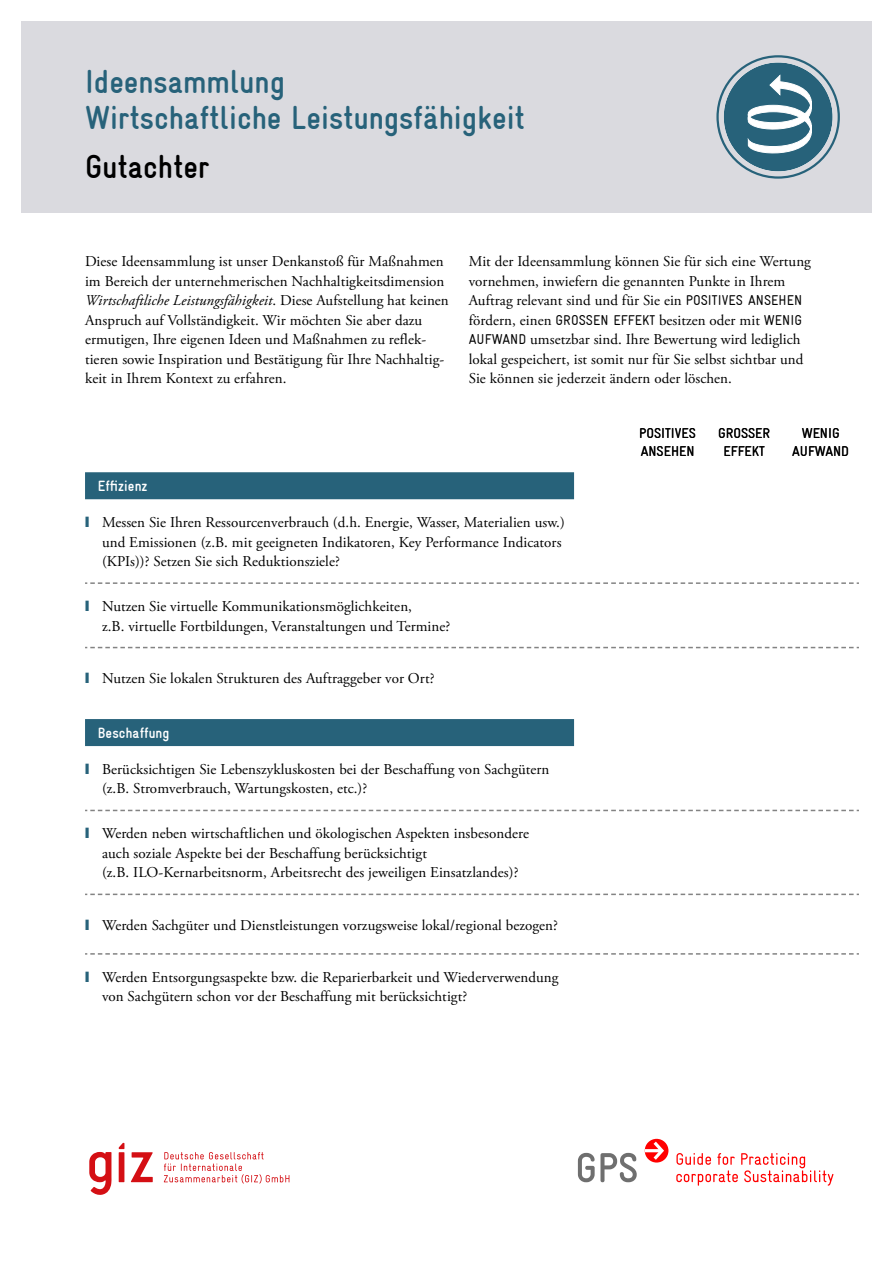
<style>
.page{position:relative;width:893px;height:1263px;background:#fff}
.page>*{position:absolute;margin:0;border:0;box-sizing:border-box;transform-origin:0 0}
.t1{font:700 condensed 33px/36px "Gravur";color:#27627a}
.t2{font:700 condensed 33px "Gravur";color:#000}
.einleitungstext{font:15px/19.5px "Adobe Garamond Pro";letter-spacing:.005em;color:#000}
.zwischenhead{font:700 condensed 15px "Gravur";letter-spacing:.005em;color:#fff}
.t3{font:condensed 14.25px/18px "Gravur";color:#000;text-align:center}
.s1{font-style:italic}
.s2{font-family:"Gravur";font-stretch:condensed;font-size:14.25px}
.s3{color:#27627a}
</style>
<div class="page">
<div style="left:21px;top:21px;width:851px;height:192px;background:#dadadf"></div>
<svg style="left:724px;top:62px;width:109px;height:109px"></svg>
<div style="left:716px;top:55px;width:124px;height:124px;border:2px solid #27627a;border-radius:50%"></div>
<svg style="left:89px;top:1152px;width:23px;height:43px"></svg>
<svg style="left:131px;top:1152px;width:22px;height:30px"></svg>
<svg style="left:119px;top:1143px;width:5px;height:39px"></svg>
<svg style="left:164px;top:1152px;width:125px;height:31px"></svg>
<svg style="left:578px;top:1153px;width:59px;height:29px"></svg>
<div style="left:645px;top:1139px;width:23px;height:23px;background:#f00;border-radius:50%"></div>
<svg style="left:645px;top:1141px;width:19px;height:19px"></svg>
<svg style="left:676px;top:1153px;width:157px;height:33px"></svg>
<svg style="left:85px;top:582px;width:774px;height:2px"></svg>
<svg style="left:85px;top:647px;width:774px;height:1px"></svg>
<svg style="left:85px;top:810px;width:774px;height:1px"></svg>
<svg style="left:85px;top:894px;width:774px;height:1px"></svg>
<svg style="left:85px;top:953px;width:774px;height:2px"></svg>
<div style="left:85px;top:472px;width:489px;height:27px;background:#27627a"></div>
<div style="left:85px;top:719px;width:489px;height:27px;background:#27627a"></div>
<p class="t1" style="left:85px;top:64px;width:441px">Ideensammlung<br>Wirtschaftliche Leistungsfähigkeit</p>
<p class="t2" style="left:85px;top:149px;width:126px">Gutachter</p>
<p class="einleitungstext" style="left:85px;top:252px;width:365px">Diese Ideensammlung ist unser Denkanstoß für Maßnahmen im Bereich der unternehmerischen Nachhaltigkeitsdimension <span class="s1">Wirtschaftliche Leistungsfähigkeit</span>. Diese Aufstellung hat keinen Anspruch auf Vollständigkeit. Wir möchten Sie aber dazu ermutigen, Ihre eigenen Ideen und Maßnahmen zu reflek&shy;tieren sowie Inspiration und Bestätigung für Ihre Nachhaltig&shy;keit in Ihrem Kontext zu erfahren.</p>
<p class="einleitungstext" style="left:469px;top:252px;width:344px">Mit der Ideensammlung können Sie für sich eine Wertung vornehmen, inwiefern die genannten Punkte in Ihrem Auftrag relevant sind und für Sie ein <span class="s2">POSITIVES ANSEHEN </span>fördern, einen <span class="s2">GROSSEN EFFEKT</span> besitzen oder mit <span class="s2">WENIG AUFWAND</span> umsetzbar sind. Ihre Bewertung wird lediglich lokal gespeichert, ist somit nur für Sie selbst sichtbar und Sie können sie jederzeit ändern oder löschen.</p>
<p class="zwischenhead" style="left:98px;top:477px;width:51px">Effizienz</p>
<p class="einleitungstext" style="left:102px;top:513px;width:464px;text-indent:-17px"><span class="s3">❙</span> Messen Sie Ihren Ressourcenverbrauch (d.h. Energie, Wasser, Materialien usw.) und Emissionen (z.B. mit geeigneten Indikatoren, Key Performance Indicators (KPIs))? Setzen Sie sich Reduktionsziele?</p>
<p class="einleitungstext" style="left:102px;top:597px;width:350px;text-indent:-17px"><span class="s3">❙</span> Nutzen Sie virtuelle Kommunikationsmöglichkeiten,<br>z.B. virtuelle Fortbildungen, Veranstaltungen und Termine?</p>
<p class="einleitungstext" style="left:85px;top:669px;width:351px"><span class="s3">❙</span> Nutzen Sie lokalen Strukturen des Auftraggeber vor Ort?</p>
<p class="zwischenhead" style="left:98px;top:724px;width:73px">Beschaffung</p>
<p class="einleitungstext" style="left:102px;top:760px;width:449px;text-indent:-17px"><span class="s3">❙</span> Berücksichtigen Sie Lebenszykluskosten bei der Beschaffung von Sachgütern (z.B. Stromverbrauch, Wartungskosten, etc.)?</p>
<p class="einleitungstext" style="left:102px;top:824px;width:428px;text-indent:-17px"><span class="s3">❙</span> Werden neben wirtschaftlichen und ökologischen Aspekten insbesondere auch soziale Aspekte bei der Beschaffung berücksichtigt<br>(z.B. ILO-Kernarbeitsnorm, Arbeitsrecht des jeweiligen Einsatzlandes)?</p>
<p class="einleitungstext" style="left:85px;top:915px;width:474px"><span class="s3">❙</span> Werden Sachgüter und Dienstleistungen vorzugsweise lokal/regional bezogen?</p>
<p class="einleitungstext" style="left:102px;top:968px;width:458px;text-indent:-17px"><span class="s3">❙</span> Werden Entsorgungsaspekte bzw. die Reparierbarkeit und Wiederverwendung von Sachgütern schon vor der Beschaffung mit berücksichtigt?</p>
<p class="t3" style="left:639px;top:424px;width:58px;text-align:left">POSITIVES<br>ANSEHEN</p>
<p class="t3" style="left:718px;top:424px;width:54px">GROSSER<br>EFFEKT</p>
<p class="t3" style="left:792px;top:424px;width:58px">WENIG<br>AUFWAND</p>
</div>
